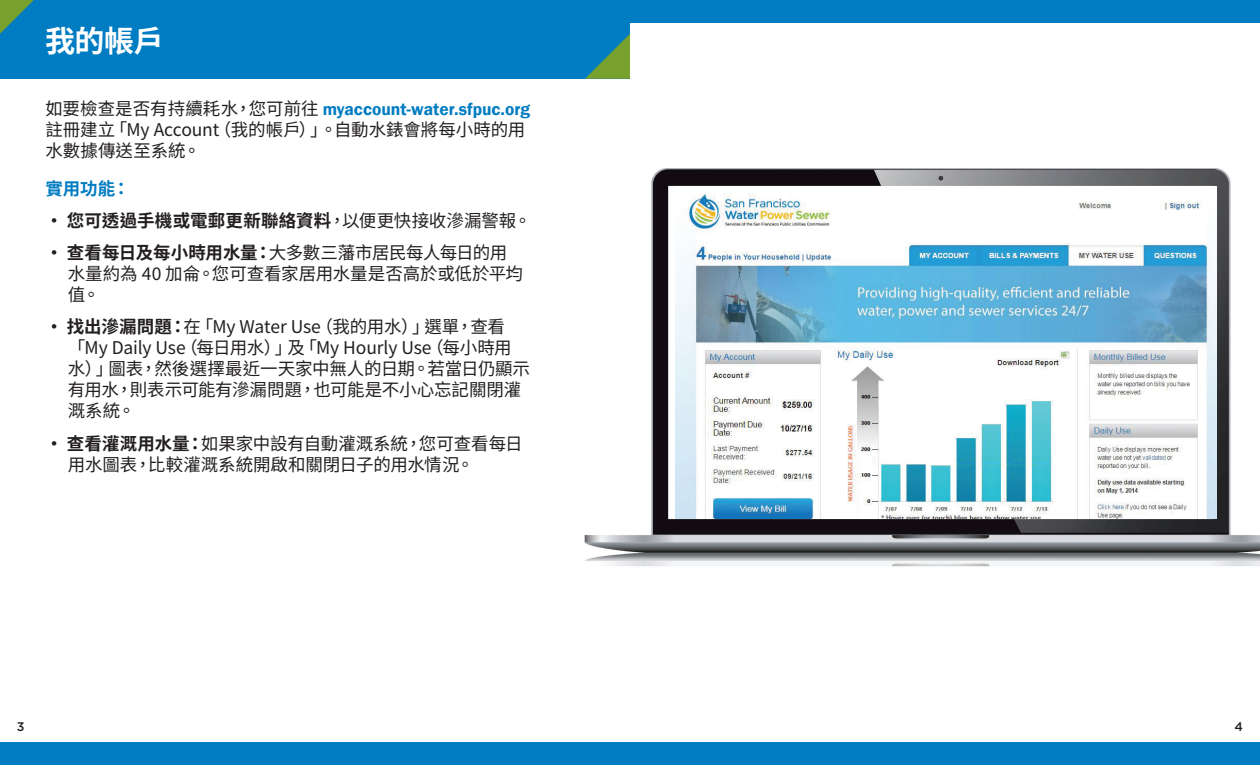
<style>
.page{position:relative;width:1260px;height:765px;background:#fff}
.page>*{position:absolute;margin:0;border:0;box-sizing:border-box;transform-origin:0 0}
.t1{font:700 30px "Source Han Sans TC";color:#fff}
.t2{font:17.5px/21px "Source Han Sans TW";letter-spacing:-.005em;color:#231f20}
.t3{font:700 17.5px "Source Han Sans TC";letter-spacing:.005em;color:#231f20}
.t4{font:700 17.5px "Source Han Sans TW";color:#007cc2}
.t5{font:500 12.5px "Gotham";color:#231f20}
.s1{font-family:"Franklin Gothic";font-weight:600;color:#007cc2}
.s2{font-family:"Source Han Sans TW";font-weight:400}
.s3{font-family:"Source Han Sans TC";font-weight:700}
</style>
<div class="page">
<div style="left:630px;top:742px;width:630px;height:23px;background:#007cc2"></div>
<div style="left:0;top:742px;width:630px;height:23px;background:#007cc2"></div>
<div style="left:0;top:0;width:630px;height:79px;background:#007cc2"></div>
<svg style="left:585px;top:34px;width:45px;height:45px"></svg>
<img style="left:584px;top:168px;width:676px;height:399px">
<img style="left:675px;top:187px;width:541px;height:332px">
<div style="left:630px;top:0;width:630px;height:22px;background:#007cc2"></div>
<svg style="left:0;top:0;width:34px;height:34px"></svg>
<p class="t1" style="left:45px;top:24px;width:120px">我的帳戶</p>
<p class="t2" style="left:45px;top:99px;width:486px">如要檢查是否有持續耗水，您可前往 <span class="s1">myaccount-water.sfpuc.org</span>註冊建立「My Account（我的帳戶）」。自動水錶會將每小時的用水數據傳送至系統。</p>
<p class="t4" style="left:45px;top:178px;width:86px">實用功能：</p>
<p class="t3" style="left:45px;top:211px;width:487px">• 您可透過手機或電郵更新聯絡資料<span class="s2">，以便更快接收滲漏警報。</span></p>
<p class="t2" style="left:68px;top:243px;width:457px;text-indent:-22px"><span class="s3">• 查看每日及每小時用水量：</span>大多數三藩市居民每人每日的用水量約為 40 加侖。您可查看家居用水量是否高於或低於平均值。</p>
<p class="t2" style="left:68px;top:317px;width:464px;text-indent:-22px"><span class="s3">• 找出滲漏問題：</span>在「My Water Use（我的用水）」選單，查看「My Daily Use（每日用水）」及「My Hourly Use（每小時用水）」圖表，然後選擇最近一天家中無人的日期。若當日仍顯示有用水，則表示可能有滲漏問題，也可能是不小心忘記關閉灌溉系統。</p>
<p class="t2" style="left:68px;top:433px;width:456px;text-indent:-22px"><span class="s3">• 查看灌溉用水量：</span>如果家中設有自動灌溉系統，您可查看每日用水圖表，比較灌溉系統開啟和關閉日子的用水情況。</p>
<p class="t5" style="left:17px;top:719px;width:9px">3</p>
<p class="t5" style="left:1235px;top:719px;width:10px">4</p>
</div>
